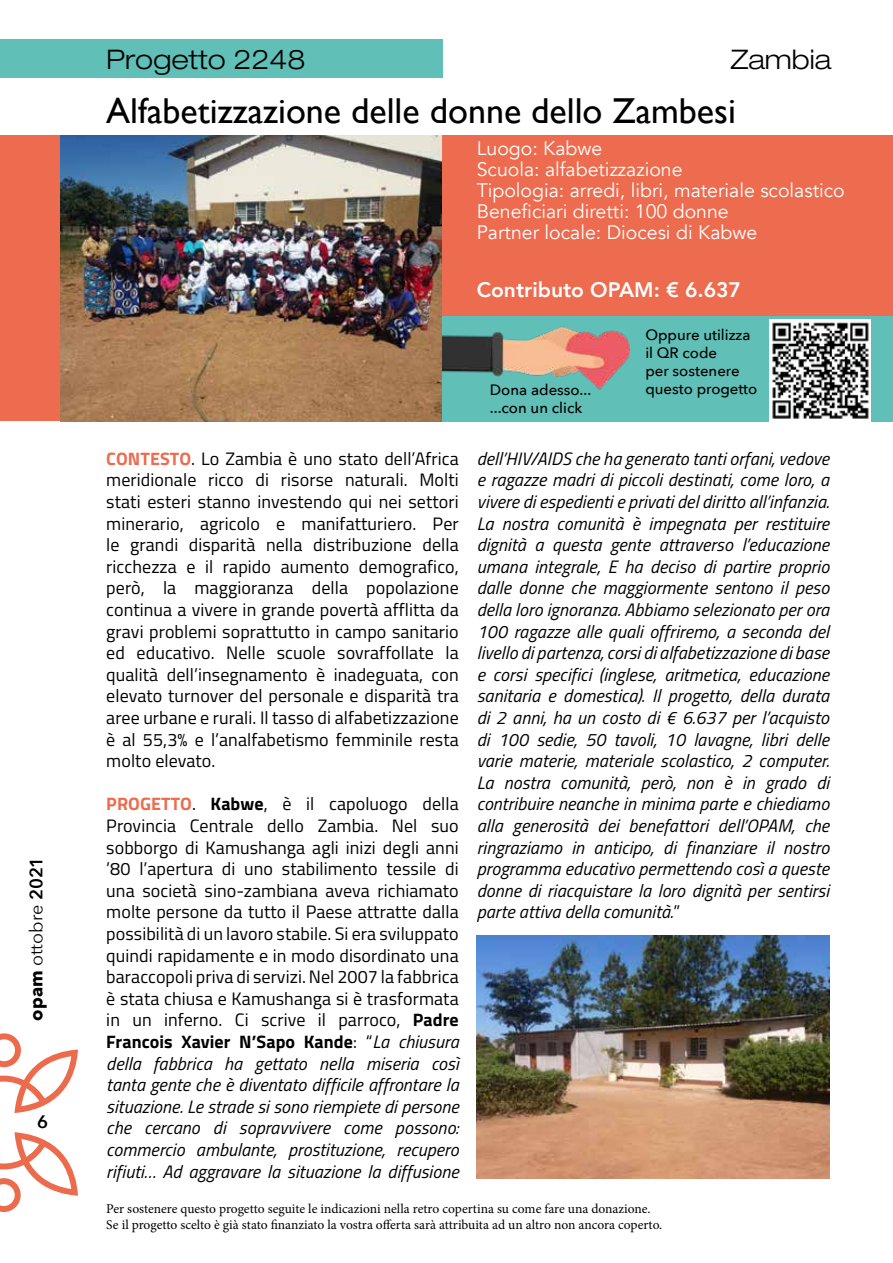
<style>
.page{position:relative;width:893px;height:1263px;background:#fff}
.page>*{position:absolute;margin:0;border:0;box-sizing:border-box;transform-origin:0 0}
.t1{font:36px "Gill Sans";color:#000}
.t2{font:300 expanded 27px "Ford";color:#000}
.t3{font:800 21px "Avenir";color:#fff}
.t4{font:19.5px/21px "Avenir";color:#fff}
.t5{font:18px/21.6px "Titillium Web";letter-spacing:.005em;color:#000;text-align:justify}
.t6{font:italic 18px/21.6px "Titillium Web";letter-spacing:.005em;color:#000;text-align:justify}
.t7{font:18px "Avenir Next";color:#000}
.t8{font:600 18px "Avenir Next";color:#000}
.t9{font:500 15px/18px "Avenir Next";color:#000}
.t10{font:13.5px/16.2px "Minion Pro";color:#000}
.s1{font-weight:700}
.s2{font-weight:600}
.s3{font-weight:700;color:#ed6b4e}
.s4{font-style:italic}
.s5{font-style:normal}
</style>
<div class="page">
<svg style="left:0;top:1033px;width:78px;height:80px"></svg>
<svg style="left:0;top:1132px;width:78px;height:80px"></svg>
<div style="left:0;top:39px;width:442px;height:39px;background:#60bfb6"></div>
<div style="left:0;top:135px;width:893px;height:286px;background:#ed6b4e"></div>
<div style="left:428px;top:316px;width:465px;height:105px;background:#60bfb6"></div>
<img style="left:442px;top:327px;width:187px;height:63px">
<img style="left:61px;top:135px;width:381px;height:286px">
<img style="left:769px;top:319px;width:101px;height:102px">
<img style="left:477px;top:936px;width:352px;height:242px">
<p class="t7" style="left:21px;top:1020px;width:166px;rotate:-90deg"><span class="s1">opam</span> ottobre <span class="s2">2021</span></p>
<p class="t8" style="left:37px;top:1106px;width:12px">6</p>
<h2 class="t2" style="left:106px;top:44px;width:201px">Progetto 2248</h2>
<h2 class="t2" style="left:731px;top:44px;width:102px">Zambia</h2>
<h1 class="t1" style="left:106px;top:89px;width:631px">Alfabetizzazione delle donne dello Zambesi</h1>
<p class="t4" style="left:477px;top:138px;width:370px">Luogo: Kabwe<br>Scuola: alfabetizzazione<br>Tipologia: arredi, libri, materiale scolastico<br>Beneficiari diretti: 100 donne<br>Partner locale: Diocesi di Kabwe</p>
<p class="t3" style="left:477px;top:274px;width:266px">Contributo OPAM: € 6.637</p>
<p class="t5" style="left:106px;top:447px;width:354px"><span class="s3">CONTESTO</span>. Lo Zambia è uno stato dell’Africa meridionale ricco di risorse naturali. Molti stati esteri stanno investendo qui nei settori minerario, agricolo e manifatturiero. Per le grandi disparità nella distribuzione della ricchezza e il rapido aumento demografico, però, la maggioranza della popolazione continua a vivere in grande povertà afflitta da gravi problemi soprattutto in campo sanitario ed educativo. Nelle scuole sovraffollate la qualità dell’insegnamento è inadeguata, con elevato turnover del personale e disparità tra aree urbane e rurali. Il tasso di alfabetizzazione è al 55,3% e l’analfabetismo femminile resta molto elevato.</p>
<p class="t5" style="left:106px;top:792px;width:354px"><span class="s3">PROGETTO</span>. <span class="s1">Kabwe</span>, è il capoluogo della Provincia Centrale dello Zambia. Nel suo sobborgo di Kamushanga agli inizi degli anni ’80 l’apertura di uno stabilimento tessile di una società sino-zambiana aveva richiamato molte persone da tutto il Paese attratte dalla possibilità di un lavoro stabile. Si era sviluppato quindi rapidamente e in modo disordinato una baraccopoli priva di servizi. Nel 2007 la fabbrica è stata chiusa e Kamushanga si è trasformata in un inferno. Ci scrive il parroco, <span class="s1">Padre Francois Xavier N’Sapo Kande</span>: “<span class="s4">La chiusura della fabbrica ha gettato nella miseria così tanta gente che è diventato difficile affrontare la situazione. Le strade si sono riempiete di persone che cercano di sopravvivere come possono: commercio ambulante, prostituzione, recupero rifiuti… Ad aggravare la situazione la diffusione</span></p>
<p class="t9" style="left:490px;top:380px;width:103px">Dona adesso... ...con un click</p>
<p class="t9" style="left:645px;top:325px;width:114px">Oppure utilizza il QR code<br>per sostenere questo progetto</p>
<p class="t6" style="left:477px;top:447px;width:354px">dell’HIV/AIDS che ha generato tanti orfani, vedove e ragazze madri di piccoli destinati, come loro, a vivere di espedienti e privati del diritto all’infanzia.<br>La nostra comunità è impegnata per restituire dignità a questa gente attraverso l’educazione umana integrale, E ha deciso di partire proprio dalle donne che maggiormente sentono il peso della loro ignoranza. Abbiamo selezionato per ora 100 ragazze alle quali offriremo, a seconda del livello di partenza, corsi di alfabetizzazione di base e corsi specifici (inglese, aritmetica, educazione sanitaria e domestica). Il progetto, della durata di 2 anni, ha un costo di € 6.637 per l’acquisto di 100 sedie, 50 tavoli, 10 lavagne, libri delle varie materie, materiale scolastico, 2 computer.<br>La nostra comunità, però, non è in grado di contribuire neanche in minima parte e chiediamo alla generosità dei benefattori dell’OPAM, che ringraziamo in anticipo, di finanziare il nostro programma educativo permettendo così a queste donne di riacquistare la loro dignità per sentirsi parte attiva della comunità.<span class="s5">”</span></p>
<p class="t10" style="left:106px;top:1201px;width:557px">Per sostenere questo progetto seguite le indicazioni nella retro copertina su come fare una donazione.<br>Se il progetto scelto è già stato finanziato la vostra offerta sarà attribuita ad un altro non ancora coperto.</p>
</div>
